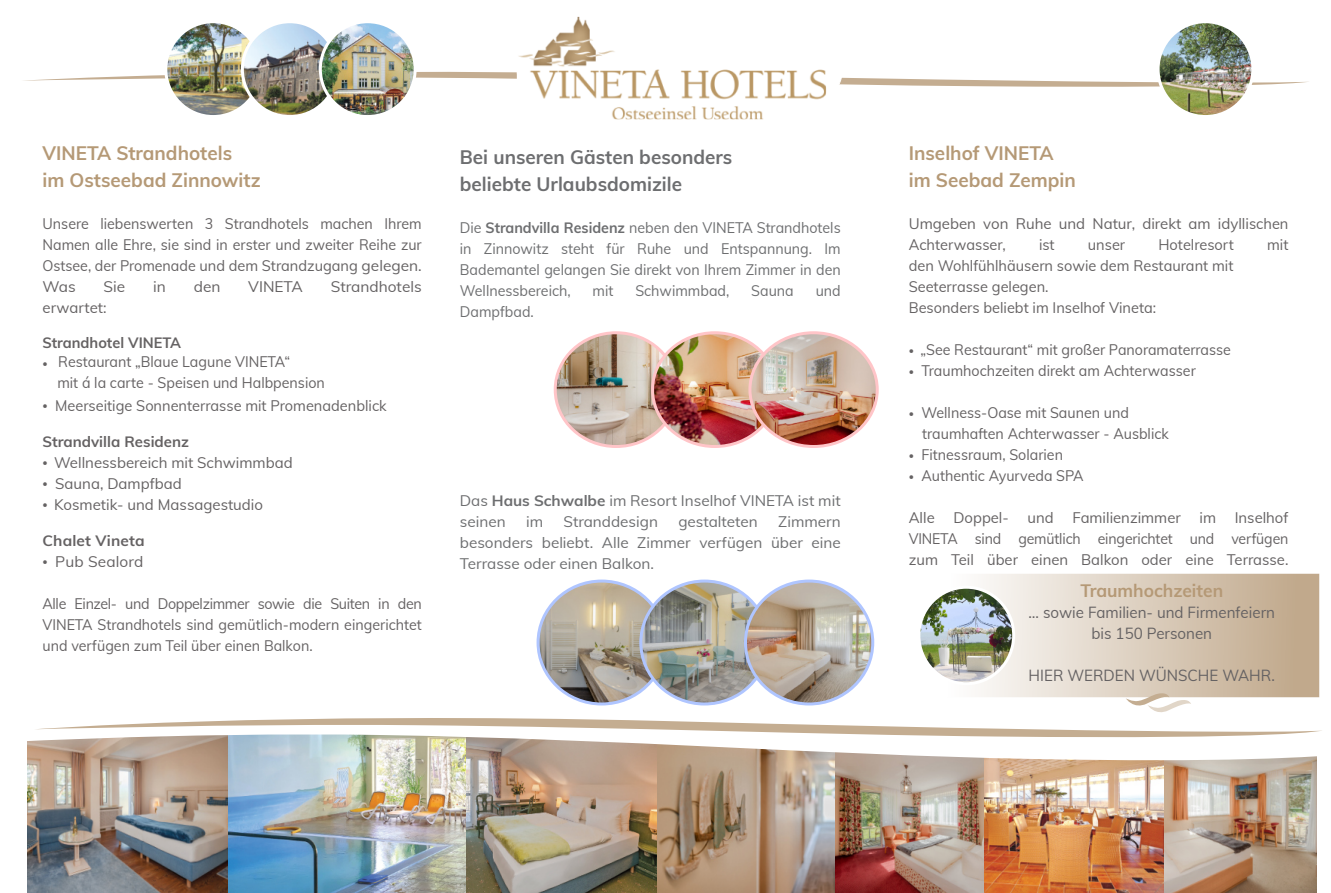
<style>
.page{position:relative;width:1331px;height:893px;background:#fff}
.page>*{position:absolute;margin:0;border:0;box-sizing:border-box;transform-origin:0 0}
.t1{font:700 19.5px/27px "Mulish";color:#b59976}
.t2{font:700 19.5px/27px "Mulish";color:#6d6e70}
.t3{font:700 18px "Mulish";color:#b59976}
.t4{font:15.75px/21px "Mulish";color:#656263;text-align:center;scale:.96 1}
.t5{font:15px/21px "Mulish";color:#656263;text-align:justify;scale:.95 1}
.t6{font:15px/21px "Mulish";color:#656263}
.t7{font:15px/21px "Mulish";color:#6d6e70;text-align:justify;scale:.95 1}
.t8{font:15px/21px "Mulish";color:#6d6e70}
.t9{font:700 15px "Mulish";color:#656263}
.s1{font-size:10.5px}
.s2{font-weight:700}
</style>
<div class="page">
<img style="left:657px;top:763px;width:178px;height:130px">
<img style="left:835px;top:763px;width:150px;height:130px">
<img style="left:28px;top:763px;width:201px;height:130px">
<img style="left:466px;top:763px;width:191px;height:130px">
<img style="left:229px;top:763px;width:237px;height:130px">
<img style="left:985px;top:763px;width:179px;height:130px">
<img style="left:1164px;top:763px;width:152px;height:130px">
<svg style="left:27px;top:684px;width:1293px;height:79px"></svg>
<svg style="left:24px;top:71px;width:1285px;height:16px"></svg>
<img style="left:166px;top:22px;width:95px;height:95px;border-radius:50%">
<div style="left:164px;top:20px;width:98px;height:98px;border:3px solid #fff;border-radius:50%"></div>
<img style="left:242px;top:22px;width:95px;height:95px;border-radius:50%">
<div style="left:241px;top:20px;width:98px;height:98px;border:3px solid #fff;border-radius:50%"></div>
<img style="left:320px;top:22px;width:95px;height:95px;border-radius:50%">
<div style="left:319px;top:20px;width:98px;height:98px;border:3px solid #fff;border-radius:50%"></div>
<img style="left:1158px;top:22px;width:95px;height:95px;border-radius:50%">
<div style="left:1156px;top:20px;width:98px;height:98px;border:3px solid #fff;border-radius:50%"></div>
<img style="left:555px;top:333px;width:122px;height:113px;border-radius:50%">
<div style="left:554px;top:331px;width:125px;height:117px;border:3px solid #ffc5c8;border-radius:50%"></div>
<img style="left:652px;top:333px;width:125px;height:113px;border-radius:50%">
<div style="left:651px;top:331px;width:128px;height:117px;border:3px solid #ffc5c8;border-radius:50%"></div>
<img style="left:750px;top:333px;width:127px;height:113px;border-radius:50%">
<div style="left:748px;top:331px;width:131px;height:117px;border:3px solid #ffc5c8;border-radius:50%"></div>
<img style="left:538px;top:581px;width:117px;height:111px">
<img style="left:641px;top:581px;width:127px;height:123px;border-radius:50%">
<img style="left:745px;top:581px;width:128px;height:123px;border-radius:50%">
<div style="left:744px;top:580px;width:130px;height:125px;border:3px solid #afc5ff;border-radius:50%"></div>
<div style="left:517px;top:7px;width:325px;height:130px;background:#fff;border:1px solid #fff;border-radius:50%"></div>
<img style="left:519px;top:18px;width:306px;height:100px">
<div style="left:517px;top:16px;width:310px;height:104px;border:1px solid #fff"></div>
<img style="left:919px;top:587px;width:95px;height:97px;border-radius:50%">
<div style="left:917px;top:586px;width:98px;height:99px;border:3px solid #fff;border-radius:50%"></div>
<svg style="left:34px;top:692px;width:1288px;height:48px"></svg>
<h1 class="t1" style="left:43px;top:139px;width:220px">VINETA Strandhotels<br>im Ostseebad Zinnowitz</h1>
<p class="t5" style="left:43px;top:213px;width:401px">Unsere liebenswerten 3 Strandhotels machen Ihrem Namen alle Ehre, sie sind in erster und zweiter Reihe zur Ostsee, der Promenade und dem Strandzugang gelegen.<br>Was</p>
<p class="t6" style="left:104px;top:276px;width:23px">Sie</p>
<p class="t6" style="left:153px;top:276px;width:14px">in</p>
<p class="t6" style="left:194px;top:276px;width:28px">den</p>
<p class="t6" style="left:248px;top:276px;width:56px">VINETA</p>
<p class="t6" style="left:331px;top:276px;width:93px">Strandhotels</p>
<p class="t6" style="left:43px;top:297px;width:66px">erwartet:</p>
<p class="t9" style="left:43px;top:332px;width:140px">Strandhotel VINETA</p>
<p class="t5" style="left:57px;top:351px;width:283px;text-indent:-15px"><span class="s1">•</span> Restaurant „Blaue Lagune VINETA“<br>mit á la carte - Speisen und Halbpension</p>
<p class="t6" style="left:43px;top:394px;width:346px"><span class="s1">•</span> Meerseitige Sonnenterrasse mit Promenadenblick</p>
<p class="t9" style="left:43px;top:431px;width:148px">Strandvilla Residenz</p>
<p class="t6" style="left:43px;top:451px;width:252px"><span class="s1">•</span> Wellnessbereich mit Schwimmbad</p>
<p class="t6" style="left:43px;top:472px;width:141px"><span class="s1">•</span> Sauna, Dampfbad</p>
<p class="t6" style="left:43px;top:493px;width:222px"><span class="s1">•</span> Kosmetik- und Massagestudio</p>
<p class="t9" style="left:43px;top:530px;width:104px">Chalet Vineta</p>
<p class="t6" style="left:43px;top:550px;width:102px"><span class="s1">•</span> Pub Sealord</p>
<p class="t5" style="left:43px;top:592px;width:401px">Alle Einzel- und Doppelzimmer sowie die Suiten in den VINETA Strandhotels sind gemütlich-modern eingerichtet und verfügen zum Teil über einen Balkon.</p>
<h1 class="t2" style="left:460px;top:143px;width:274px">Bei unseren Gästen besonders beliebte Urlaubsdomizile</h1>
<p class="t7" style="left:460px;top:217px;width:402px">Die <span class="s2">Strandvilla Residenz</span> neben den VINETA Strandhotels in Zinnowitz steht für Ruhe und Entspannung. Im Bademantel gelangen Sie direkt von Ihrem Zimmer in den Wellnessbereich,</p>
<p class="t7" style="left:593px;top:280px;width:24px">mit</p>
<p class="t7" style="left:635px;top:280px;width:100px">Schwimmbad,</p>
<p class="t7" style="left:751px;top:280px;width:46px">Sauna</p>
<p class="t7" style="left:816px;top:280px;width:28px">und</p>
<p class="t7" style="left:460px;top:301px;width:79px">Dampfbad.</p>
<p class="t8" style="left:460px;top:490px;width:382px">Das <span class="s2">Haus Schwalbe</span> im Resort Inselhof VINETA ist mit seinen</p>
<p class="t8" style="left:526px;top:511px;width:19px">im</p>
<p class="t8" style="left:563px;top:511px;width:96px">Stranddesign</p>
<p class="t8" style="left:678px;top:511px;width:81px">gestalteten</p>
<p class="t8" style="left:460px;top:511px;width:382px;text-align:justify;text-indent:318px">Zimmern besonders beliebt. Alle Zimmer verfügen über eine Terrasse oder einen Balkon.</p>
<h1 class="t1" style="left:909px;top:139px;width:169px">Inselhof VINETA im Seebad Zempin</h1>
<p class="t6" style="left:909px;top:213px;width:381px">Umgeben von Ruhe und Natur, direkt am idyllischen<br>Achterwasser,</p>
<p class="t6" style="left:1039px;top:234px;width:17px">ist</p>
<p class="t6" style="left:1088px;top:234px;width:39px">unser</p>
<p class="t6" style="left:1158px;top:234px;width:77px">Hotelresort</p>
<p class="t6" style="left:1267px;top:234px;width:23px">mit</p>
<p class="t6" style="left:909px;top:255px;width:326px">den Wohlfühlhäusern sowie dem Restaurant mit<br>Seeterrasse gelegen.<br>Besonders beliebt im Inselhof Vineta:</p>
<p class="t5" style="left:909px;top:339px;width:341px"><span class="s1">•</span> „See Restaurant“ mit großer Panoramaterrasse</p>
<p class="t5" style="left:909px;top:360px;width:304px"><span class="s1">•</span> Traumhochzeiten direkt am Achterwasser</p>
<p class="t5" style="left:922px;top:402px;width:261px;text-indent:-14px"><span class="s1">•</span> Wellness-Oase mit Saunen und traumhaften Achterwasser - Ausblick</p>
<p class="t5" style="left:909px;top:444px;width:164px"><span class="s1">•</span> Fitnessraum, Solarien</p>
<p class="t5" style="left:909px;top:465px;width:186px"><span class="s1">•</span> Authentic Ayurveda SPA</p>
<p class="t6" style="left:909px;top:507px;width:381px;text-align:justify">Alle Doppel- und Familienzimmer im Inselhof VINETA sind gemütlich eingerichtet und verfügen zum Teil über einen Balkon oder eine Terrasse.</p>
<p class="t3" style="left:1080px;top:578px;width:144px">Traumhochzeiten</p>
<p class="t4" style="left:1029px;top:601px;width:258px">… sowie Familien- und Firmenfeiern bis 150 Personen</p>
<p class="t4" style="left:1029px;top:664px;width:258px">HIER WERDEN WÜNSCHE WAHR.</p>
</div>
